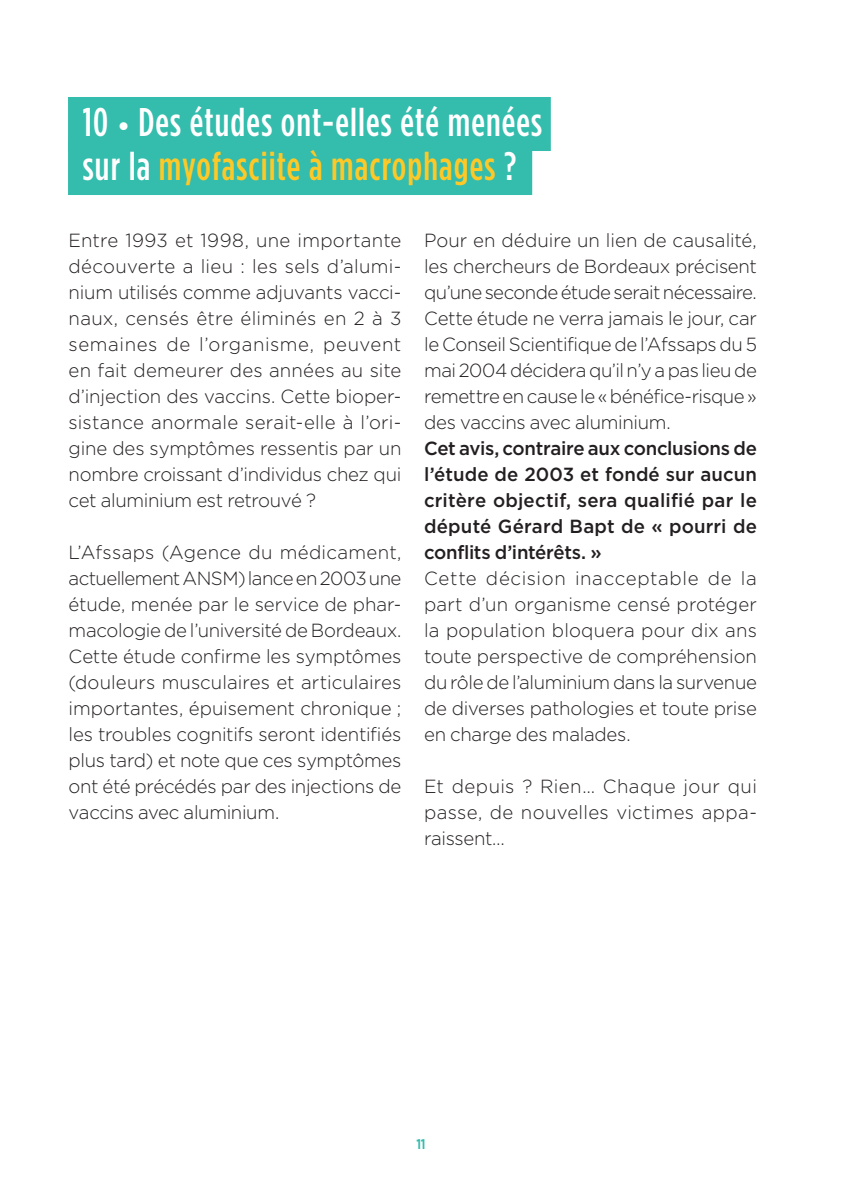
<style>
.page{position:relative;width:842px;height:1191px;background:#fff}
.page>*{position:absolute;margin:0;border:0;box-sizing:border-box;transform-origin:0 0}
.Titre_paragraphe{font:500 40px "Gotham Condensed";letter-spacing:.03em;color:#fff}
.Titre_paragraphe-2{font:500 40px "Gotham Condensed";letter-spacing:.03em;color:#fec927}
.Texte{font:300 19px/26px "Gotham";letter-spacing:-.02em;color:#231f20;text-align:justify}
.Texte-2{font:500 19px/26px "Gotham";letter-spacing:.005em;color:#231f20;text-align:justify}
.Note_de_bas_de_page{font:700 14px "Gotham";color:#34bcad;scale:.8 1}
.s1{font-family:"Gotham";font-size:28px}
.s2{color:#fff}
</style>
<div class="page">
<div style="left:68px;top:97px;width:483px;height:54px;background:#34bcad"></div>
<div style="left:68px;top:141px;width:464px;height:54px;background:#34bcad"></div>
<p class="Titre_paragraphe" style="left:83px;top:100px;width:461px">10 <span class="s1">•</span> Des études ont-elles été menées</p>
<p class="Titre_paragraphe-2" style="left:83px;top:144px;width:435px"><span class="s2">sur la</span> myofasciite à macrophages <span class="s2">?</span></p>
<p class="Texte" style="left:69px;top:227px;width:334px">Entre 1993 et 1998, une importante découverte a lieu : les sels d’alumi&shy;nium utilisés comme adjuvants vacci&shy;naux, censés être éliminés en 2 à 3 semaines de l’organisme, peuvent en fait demeurer des années au site d’injection des vaccins. Cette bioper&shy;sistance anormale serait-elle à l’ori&shy;gine des symptômes ressentis par un nombre croissant d’individus chez qui cet aluminium est retrouvé ?</p>
<p class="Texte" style="left:69px;top:539px;width:334px">L’Afssaps (Agence du médicament, actuellement ANSM) lance en 2003 une étude, menée par le service de phar&shy;macologie de l’université de Bordeaux.<br>Cette étude confirme les symptômes (douleurs musculaires et articulaires importantes, épuisement chronique ; les troubles cognitifs seront identifiés plus tard) et note que ces symptômes ont été précédés par des injections de vaccins avec aluminium.</p>
<p class="Texte" style="left:424px;top:227px;width:334px">Pour en déduire un lien de causalité, les chercheurs de Bordeaux précisent qu’une seconde étude serait nécessaire.<br>Cette étude ne verra jamais le jour, car le Conseil Scientifique de l’Afssaps du 5 mai 2004 décidera qu’il n’y a pas lieu de remettre en cause le « bénéfice-risque » des vaccins avec aluminium.</p>
<p class="Texte-2" style="left:424px;top:435px;width:334px">Cet avis, contraire aux conclusions de l’étude de 2003 et fondé sur aucun critère objectif, sera qualifié par le député Gérard Bapt de « pourri de conflits d’intérêts. »</p>
<p class="Texte" style="left:424px;top:565px;width:334px">Cette décision inacceptable de la part d’un organisme censé protéger la population bloquera pour dix ans toute perspective de compréhension du rôle de l’aluminium dans la survenue de diverses pathologies et toute prise en charge des malades.</p>
<p class="Texte" style="left:424px;top:773px;width:334px">Et depuis ? Rien… Chaque jour qui passe, de nouvelles victimes appa&shy;raissent…</p>
<p class="Note_de_bas_de_page" style="left:416px;top:1135px;width:13px">11</p>
</div>
